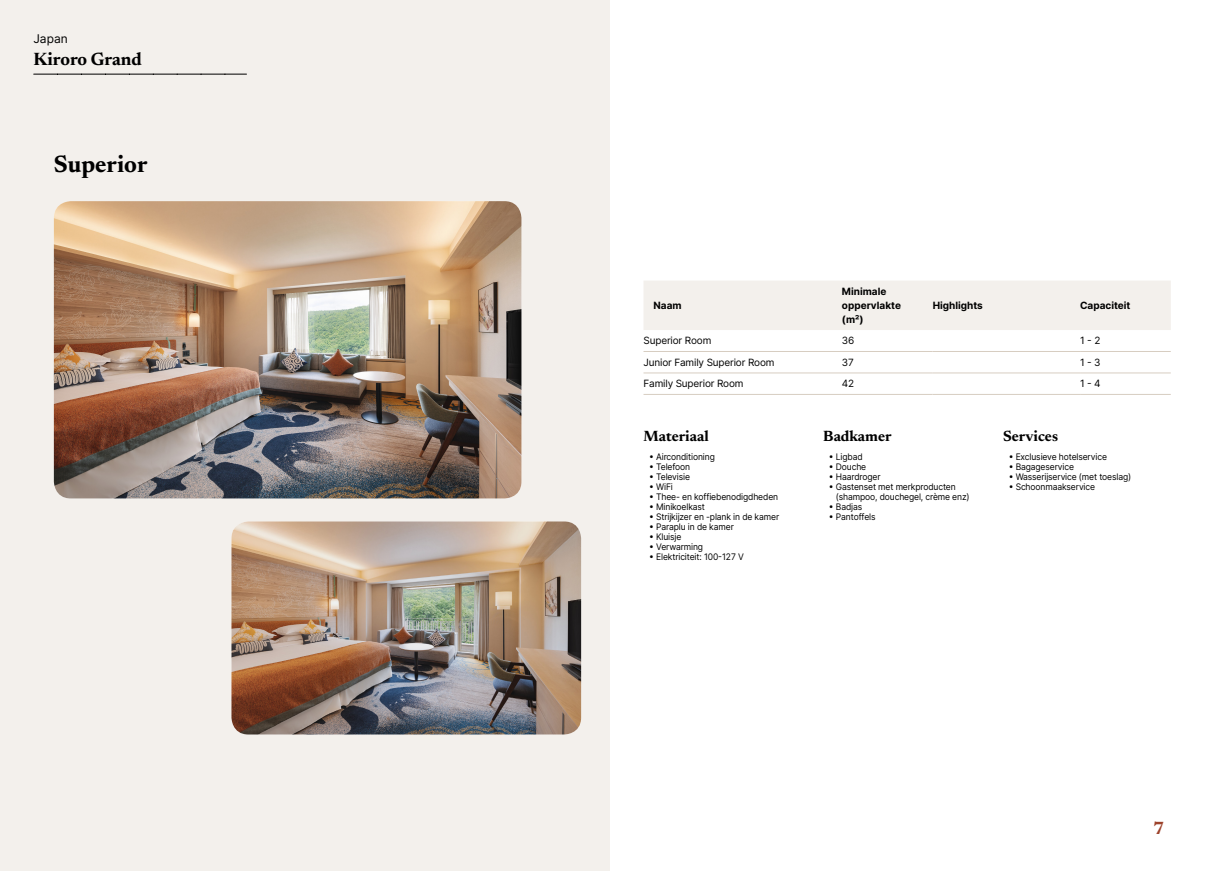
<style>
.page{position:relative;width:1219px;height:871px;background:#fff}
.page>*{position:absolute;margin:0;border:0;box-sizing:border-box;transform-origin:0 0}
.t1{font:700 24px "Newsreader 24 pt";color:#000}
.t2{font:700 18px "Newsreader 24 pt";color:#000}
.t3{font:700 18px "Newsreader 24 pt";color:#9d432c}
.t4{font:700 15px "Newsreader 24 pt";color:#000}
.t5{font:12px "Inter";color:#000}
.t6{font:10px "Inter";letter-spacing:-.015em;color:#000}
.t7{font:700 10px/14px "Inter";color:#000}
.t8{font:9px/10px "Inter";letter-spacing:-.015em;color:#000;scale:.95 1}
</style>
<div class="page">
<div style="left:0;top:0;width:609px;height:870px;background:#f3f0ec"></div>
<img style="left:54px;top:201px;width:467px;height:297px">
<img style="left:231px;top:521px;width:350px;height:213px">
<svg style="left:34px;top:74px;width:213px;height:1px"></svg>
<div style="left:644px;top:281px;width:527px;height:49px;background:#f3f0ec"></div>
<hr style="left:643px;top:351px;width:199px;height:1px;background:#d7cdc1">
<hr style="left:842px;top:351px;width:91px;height:1px;background:#d7cdc1">
<hr style="left:933px;top:351px;width:147px;height:1px;background:#d7cdc1">
<hr style="left:1080px;top:351px;width:91px;height:1px;background:#d7cdc1">
<hr style="left:643px;top:372px;width:199px;height:1px;background:#d7cdc1">
<hr style="left:842px;top:372px;width:91px;height:1px;background:#d7cdc1">
<hr style="left:933px;top:372px;width:147px;height:1px;background:#d7cdc1">
<hr style="left:1080px;top:372px;width:91px;height:1px;background:#d7cdc1">
<hr style="left:643px;top:394px;width:199px;height:1px;background:#d7cdc1">
<hr style="left:842px;top:394px;width:91px;height:1px;background:#d7cdc1">
<hr style="left:933px;top:394px;width:147px;height:1px;background:#d7cdc1">
<hr style="left:1080px;top:394px;width:91px;height:1px;background:#d7cdc1">
<h3 class="t5" style="left:33px;top:30px;width:36px">Japan</h3>
<h2 class="t2" style="left:33px;top:46px;width:110px">Kiroro Grand</h2>
<h1 class="t1" style="left:54px;top:147px;width:95px">Superior</h1>
<p class="t7" style="left:653px;top:298px;width:30px">Naam</p>
<p class="t7" style="left:842px;top:284px;width:61px">Minimale oppervlakte (m²)</p>
<p class="t7" style="left:933px;top:298px;width:52px">Highlights</p>
<p class="t7" style="left:1080px;top:298px;width:52px">Capaciteit</p>
<p class="t6" style="left:643px;top:333px;width:69px">Superior Room</p>
<p class="t6" style="left:842px;top:333px;width:14px">36</p>
<p class="t6" style="left:1080px;top:333px;width:22px">1 - 2</p>
<p class="t6" style="left:643px;top:355px;width:133px">Junior Family Superior Room</p>
<p class="t6" style="left:842px;top:355px;width:13px">37</p>
<p class="t6" style="left:1080px;top:355px;width:22px">1 - 3</p>
<p class="t6" style="left:643px;top:376px;width:102px">Family Superior Room</p>
<p class="t6" style="left:842px;top:376px;width:14px">42</p>
<p class="t6" style="left:1080px;top:376px;width:22px">1 - 4</p>
<h3 class="t4" style="left:643px;top:425px;width:67px">Materiaal</h3>
<p class="t8" style="left:649px;top:451px;width:71px">• Airconditioning</p>
<p class="t8" style="left:649px;top:461px;width:45px">• Telefoon</p>
<p class="t8" style="left:649px;top:471px;width:44px">• Televisie</p>
<p class="t8" style="left:649px;top:481px;width:27px">• WiFi</p>
<p class="t8" style="left:649px;top:491px;width:137px">• Thee- en koffiebenodigdheden</p>
<p class="t8" style="left:649px;top:501px;width:60px">• Minikoelkast</p>
<p class="t8" style="left:649px;top:511px;width:138px">• Strijkijzer en -plank in de kamer</p>
<p class="t8" style="left:649px;top:521px;width:91px">• Paraplu in de kamer</p>
<p class="t8" style="left:649px;top:531px;width:35px">• Kluisje</p>
<p class="t8" style="left:649px;top:541px;width:58px">• Verwarming</p>
<p class="t8" style="left:649px;top:551px;width:101px">• Elektriciteit: 100-127 V</p>
<h3 class="t4" style="left:823px;top:425px;width:70px">Badkamer</h3>
<p class="t8" style="left:829px;top:451px;width:37px">• Ligbad</p>
<p class="t8" style="left:829px;top:461px;width:41px">• Douche</p>
<p class="t8" style="left:829px;top:471px;width:56px">• Haardroger</p>
<p class="t8" style="left:836px;top:481px;width:142px;text-indent:-7px">• Gastenset met merkproducten (shampoo, douchegel, crème enz)</p>
<p class="t8" style="left:829px;top:501px;width:37px">• Badjas</p>
<p class="t8" style="left:829px;top:511px;width:51px">• Pantoffels</p>
<h3 class="t4" style="left:1003px;top:425px;width:57px">Services</h3>
<p class="t8" style="left:1009px;top:451px;width:105px">• Exclusieve hotelservice</p>
<p class="t8" style="left:1009px;top:461px;width:70px">• Bagageservice</p>
<p class="t8" style="left:1009px;top:471px;width:130px">• Wasserijservice (met toeslag)</p>
<p class="t8" style="left:1009px;top:481px;width:92px">• Schoonmaakservice</p>
<h2 class="t3" style="left:1153px;top:814px;width:13px">7</h2>
</div>
